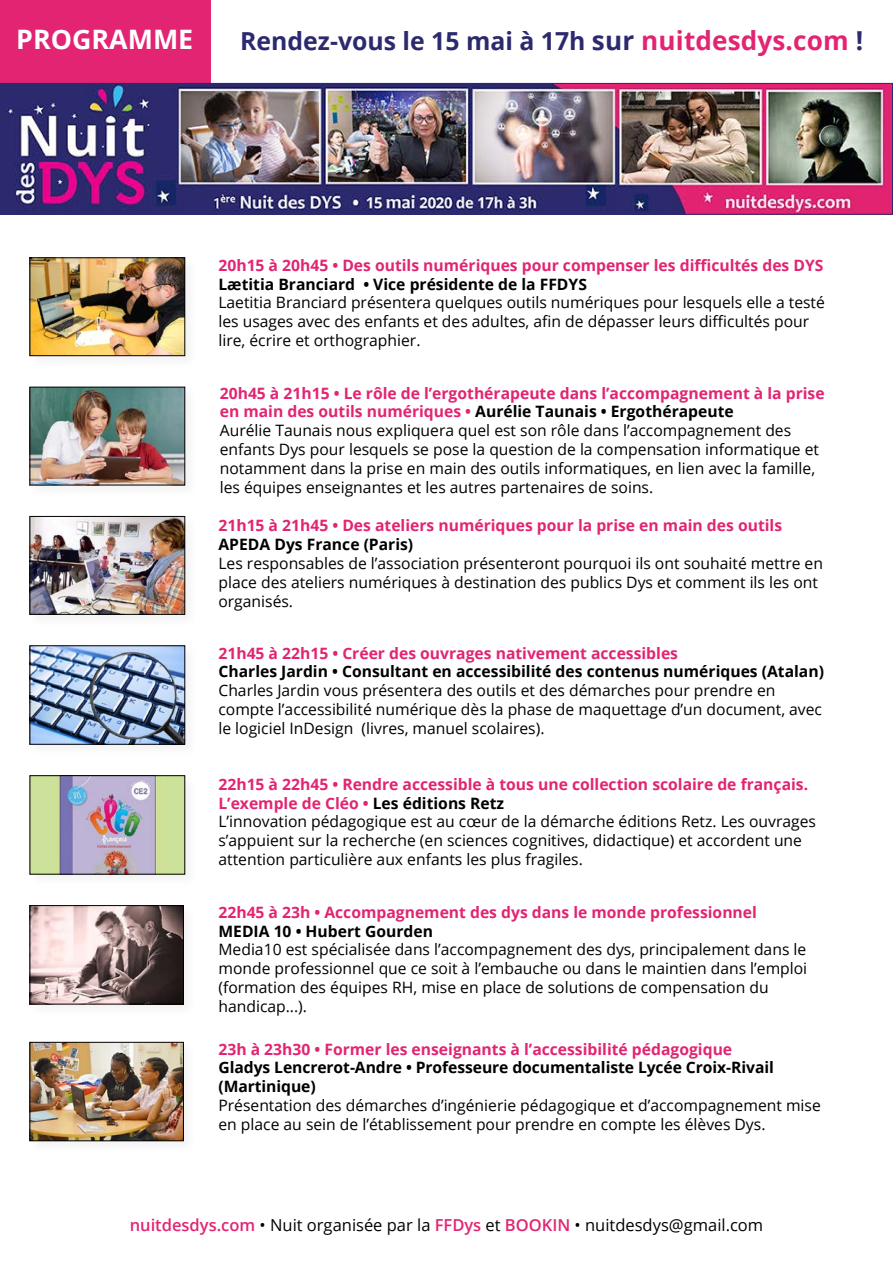
<style>
.page{position:relative;width:893px;height:1263px;background:#fff}
.page>*{position:absolute;margin:0;border:0;box-sizing:border-box;transform-origin:0 0}
.t1{font:700 26.85px "Open Sans";color:#fff}
.t2{font:700 24.75px "Open Sans";color:#2c2a6e}
.t3{font:16.5px "Open Sans";color:#000}
.t4{font:15.6px/18.8px "Open Sans";color:#000}
.t5{font:700 15.6px "Open Sans";color:#e22472}
.t6{font:700 15.6px/18.8px "Open Sans";color:#000}
.s1{font-size:26.1px}
.s2{font-size:26.1px;color:#e22472}
.s3{font-weight:700;color:#e22472}
.s4{font-weight:700}
.s5{font-weight:600;color:#e22472}
</style>
<div class="page">
<div style="left:0;top:0;width:210px;height:106px;background:#e22472"></div>
<img style="left:2px;top:85px;width:889px;height:128px">
<div style="left:0;top:83px;width:893px;height:132px;border:1px solid #2c2a6e"></div>
<div style="left:28px;top:256px;width:171px;height:114px;background:#000;opacity:.05"></div>
<img style="left:32px;top:260px;width:151px;height:94px">
<div style="left:30px;top:258px;width:155px;height:98px;border:1px solid #000"></div>
<div style="left:28px;top:385px;width:171px;height:115px;background:#000;opacity:.05"></div>
<img style="left:32px;top:389px;width:151px;height:94px">
<div style="left:30px;top:387px;width:155px;height:98px;border:1px solid #000"></div>
<div style="left:28px;top:514px;width:171px;height:115px;background:#000;opacity:.05"></div>
<img style="left:32px;top:518px;width:151px;height:94px">
<div style="left:30px;top:516px;width:155px;height:98px;border:1px solid #000"></div>
<div style="left:28px;top:643px;width:171px;height:115px;background:#000;opacity:.05"></div>
<img style="left:32px;top:648px;width:151px;height:94px">
<div style="left:28px;top:773px;width:171px;height:115px;background:#000;opacity:.05"></div>
<img style="left:32px;top:777px;width:151px;height:95px">
<div style="left:30px;top:775px;width:155px;height:99px;border:1px solid #000"></div>
<div style="left:28px;top:903px;width:170px;height:115px;background:#000;opacity:.05"></div>
<img style="left:32px;top:907px;width:150px;height:95px">
<div style="left:30px;top:905px;width:154px;height:99px;border:1px solid #000"></div>
<div style="left:28px;top:1040px;width:170px;height:115px;background:#000;opacity:.05"></div>
<img style="left:32px;top:1044px;width:150px;height:95px">
<div style="left:30px;top:1042px;width:154px;height:99px;border:1px solid #000"></div>
<h1 class="t1" style="left:16px;top:20px;width:178px">PROGRAMME</h1>
<h2 class="t2" style="left:240px;top:23px;width:624px">Rendez-vous le 15 mai à 17h <span class="s1">sur</span> <span class="s2">nuitdesdys.com</span> <span class="s1">!</span></h2>
<p class="t5" style="left:218px;top:254px;width:606px">20h15 à 20h45 • Des outils numériques pour compenser les difficultés des DYS</p>
<p class="t6" style="left:218px;top:274px;width:370px">Lætitia Branciard • Vice présidente de la FFDYS</p>
<p class="t4" style="left:218px;top:293px;width:608px">Laetitia Branciard présentera quelques outils numériques pour lesquels elle a testé les usages avec des enfants et des adultes, afin de dépasser leurs difficultés pour lire, écrire et orthographier.</p>
<p class="t4" style="left:220px;top:383px;width:606px"><span class="s3">20h45 à 21h15 • Le rôle de l’ergothérapeute dans l’accompagnement à la prise en main des outils numériques •</span> <span class="s4">Aurélie Taunais • Ergothérapeute<br></span>Aurélie Taunais nous expliquera quel est son rôle dans l’accompagnement des enfants Dys pour lesquels se pose la question de la compensation informatique et notamment dans la prise en main des outils informatiques, en lien avec la famille, les équipes enseignantes et les autres partenaires de soins.</p>
<p class="t5" style="left:218px;top:515px;width:565px">21h15 à 21h45 • Des ateliers numériques pour la prise en main des outils</p>
<p class="t6" style="left:218px;top:535px;width:196px">APEDA Dys France (Paris)</p>
<p class="t4" style="left:218px;top:553px;width:606px">Les responsables de l’association présenteront pourquoi ils ont souhaité mettre en place des ateliers numériques à destination des publics Dys et comment ils les ont organisés.</p>
<p class="t5" style="left:218px;top:642px;width:461px">21h45 à 22h15 • Créer des ouvrages nativement accessibles</p>
<p class="t6" style="left:218px;top:662px;width:607px">Charles Jardin • Consultant en accessibilité des contenus numériques (Atalan)</p>
<p class="t4" style="left:218px;top:681px;width:605px">Charles Jardin vous présentera des outils et des démarches pour prendre en compte l’accessibilité numérique dès la phase de maquettage d’un document, avec le logiciel InDesign (livres, manuel scolaires).</p>
<p class="t4" style="left:218px;top:774px;width:599px"><span class="s3">22h15 à 22h45 • Rendre accessible à tous une collection scolaire de français.<br>L’exemple de Cléo •</span> <span class="s4">Les éditions Retz<br></span>L’innovation pédagogique est au cœur de la démarche éditions Retz. Les ouvrages s’appuient sur la recherche (en sciences cognitives, didactique) et accordent une attention particulière aux enfants les plus fragiles.</p>
<p class="t5" style="left:218px;top:901px;width:540px">22h45 à 23h • Accompagnement des dys dans le monde professionnel</p>
<p class="t6" style="left:218px;top:921px;width:216px">MEDIA 10 • Hubert Gourden</p>
<p class="t4" style="left:218px;top:940px;width:590px">Media10 est spécialisée dans l’accompagnement des dys, principalement dans le monde professionnel que ce soit à l’embauche ou dans le maintien dans l’emploi (formation des équipes RH, mise en place de solutions de compensation du handicap...).</p>
<p class="t5" style="left:218px;top:1038px;width:515px">23h à 23h30 • Former les enseignants à l’accessibilité pédagogique</p>
<p class="t6" style="left:218px;top:1058px;width:557px">Gladys Lencrerot-Andre • Professeure documentaliste Lycée Croix-Rivail (Martinique)</p>
<p class="t4" style="left:218px;top:1095px;width:604px">Présentation des démarches d’ingénierie pédagogique et d’accompagnement mise en place au sein de l’établissement pour prendre en compte les élèves Dys.</p>
<p class="t3" style="left:130px;top:1214px;width:635px"><span class="s5">nuitdesdys.com</span> • Nuit organisée par la <span class="s5">FFDys</span> et <span class="s5">BOOKIN</span> • nuitdesdys@gmail.com</p>
</div>
